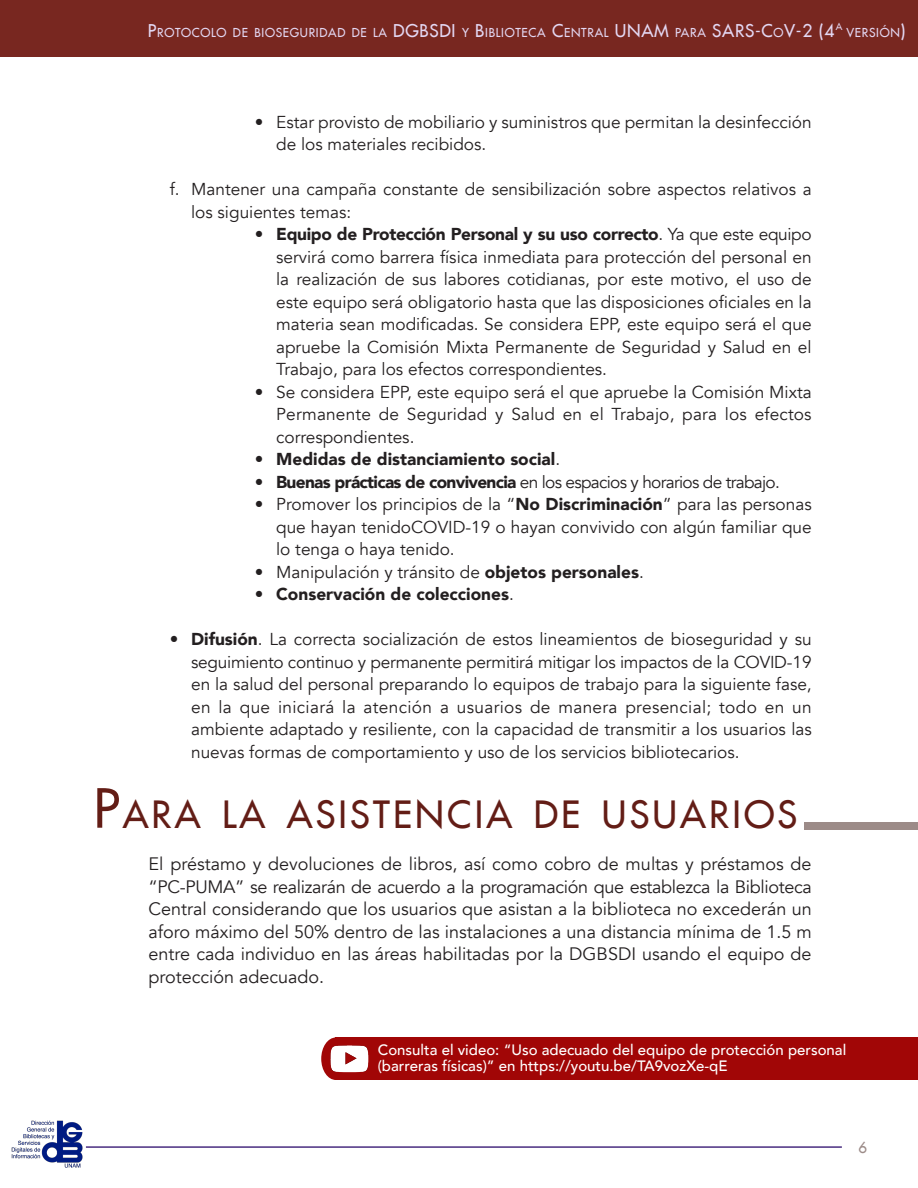
<style>
.page{position:relative;width:918px;height:1188px;background:#fff}
.page>*{position:absolute;margin:0;border:0;box-sizing:border-box;transform-origin:0 0}
.Titulo_Capitulo{font:36.75px "Futura LT";letter-spacing:.085em;color:#631d16}
.Cuerpo_de_texto{font:18px/22.5px "Avenir";color:#231f20;text-align:justify}
.t1{font:17.25px/22.5px "Avenir";color:#231f20;text-align:justify}
.t2{font:17.25px "Avenir";letter-spacing:-.04em;color:#231f20}
.t3{font:900 17.25px "Avenir";color:#231f20}
.t4{font:17.25px "Futura LT";color:#e3d7f2}
.Videos{font:500 15px "Avenir";color:#fff}
.t5{font:15px "Futura LT";color:#9c8b88}
.t6{font:12.15px "Futura LT";letter-spacing:.055em;color:#e3d7f2}
.t7{font:9.45px "Futura LT";color:#e3d7f2}
.s1{font-size:17.25px}
.s2{font-size:12.15px}
.s3{font-weight:900}
.s4{font-weight:400}
.s5{font-size:52.5px}
</style>
<div class="page">
<hr style="left:86px;top:1146px;width:756px;height:2px;background:#492d80">
<img style="left:11px;top:1120px;width:72px;height:48px">
<div style="left:0;top:0;width:918px;height:56px;background:#782720"></div>
<div style="left:336px;top:1037px;width:582px;height:43px;background:#a10606"></div>
<div style="left:321px;top:1037px;width:30px;height:43px;background:#a10606;border-radius:50%"></div>
<img style="left:330px;top:1045px;width:38px;height:27px">
<div style="left:804px;top:822px;width:114px;height:7px;background:#9c8b88"></div>
<p class="t7" style="left:836px;top:21px;width:8px">A</p>
<p class="t6" style="left:148px;top:25px;width:257px"><span class="s1">P</span>ROTOCOLO DE BIOSEGURIDAD DE LA <span class="s1">DGBSDI</span></p>
<p class="t6" style="left:462px;top:25px;width:167px">Y <span class="s1">B</span>IBLIOTECA <span class="s1">C</span>ENTRAL <span class="s1">UNA</span></p>
<p class="t4" style="left:654px;top:20px;width:70px">M <span class="s2">PARA</span> SARS</p>
<p class="t4" style="left:755px;top:20px;width:152px">-C<span class="s2">O</span>V-2 (4 <span class="s2">VERSIÓN</span>)</p>
<p class="t1" style="left:276px;top:111px;width:537px;text-indent:-21px">• Estar provisto de mobiliario y suministros que permitan la desinfección de los materiales recibidos.</p>
<p class="t1" style="left:191px;top:178px;width:622px;text-indent:-21px">f. Mantener una campaña constante de sensibilización sobre aspectos relativos a los siguientes temas:</p>
<p class="t1" style="left:276px;top:223px;width:537px;text-indent:-21px">• <span class="s3">Equipo de Protección Personal y su uso correcto</span>. Ya que este equipo servirá como barrera física inmediata para protección del personal en la realización de sus labores cotidianas, por este motivo, el uso de este equipo será obligatorio hasta que las disposiciones oficiales en la materia sean modificadas. Se considera EPP, este equipo será el que apruebe la Comisión Mixta Permanente de Seguridad y Salud en el Trabajo, para los efectos correspondientes.</p>
<p class="t1" style="left:276px;top:381px;width:537px;text-indent:-21px">• Se considera EPP, este equipo será el que apruebe la Comisión Mixta Permanente de Seguridad y Salud en el Trabajo, para los efectos correspondientes.</p>
<p class="t3" style="left:255px;top:444px;width:307px"><span class="s4">•</span> Medidas de distanciamiento social<span class="s4">.</span></p>
<p class="t2" style="left:255px;top:471px;width:527px">• <span class="s3">Buenas prácticas de convivencia</span> en los espacios y horarios de trabajo.</p>
<p class="t1" style="left:276px;top:493px;width:537px;text-indent:-21px">• Promover los principios de la “<span class="s3">No Discriminación</span>” para las personas que hayan tenidoCOVID-19 o hayan convivido con algún familiar que lo tenga o haya tenido.</p>
<p class="t1" style="left:255px;top:561px;width:390px">• Manipulación y tránsito de <span class="s3">objetos personales</span>.</p>
<p class="t3" style="left:255px;top:579px;width:260px"><span class="s4">•</span> Conservación de colecciones<span class="s4">.</span></p>
<p class="t1" style="left:191px;top:628px;width:622px;text-indent:-21px">• <span class="s3">Difusión</span>. La correcta socialización de estos lineamientos de bioseguridad y su seguimiento continuo y permanente permitirá mitigar los impactos de la COVID-19 en la salud del personal preparando lo equipos de trabajo para la siguiente fase, en la que iniciará la atención a usuarios de manera presencial; todo en un ambiente adaptado y resiliente, con la capacidad de transmitir a los usuarios las nuevas formas de comportamiento y uso de los servicios bibliotecarios.</p>
<p class="Titulo_Capitulo" style="left:94px;top:790px;width:705px"><span class="s5">P</span>ARA LA ASISTENCIA DE USUARIOS</p>
<p class="Cuerpo_de_texto" style="left:149px;top:853px;width:665px">El préstamo y devoluciones de libros, así como cobro de multas y préstamos de “PC-PUMA” se realizarán de acuerdo a la programación que establezca la Biblioteca Central considerando que los usuarios que asistan a la biblioteca no excederán un aforo máximo del 50% dentro de las instalaciones a una distancia mínima de 1.5 m entre cada individuo en las áreas habilitadas por la DGBSDI usando el equipo de protección adecuado.</p>
<p class="Videos" style="left:378px;top:1036px;width:470px">Consulta el video: “Uso adecuado del equipo de protección personal</p>
<p class="Videos" style="left:378px;top:1053px;width:351px">(barreras físicas)” en https://youtu.be/TA9vozXe-qE</p>
<p class="t5" style="left:858px;top:1138px;width:10px">6</p>
</div>
